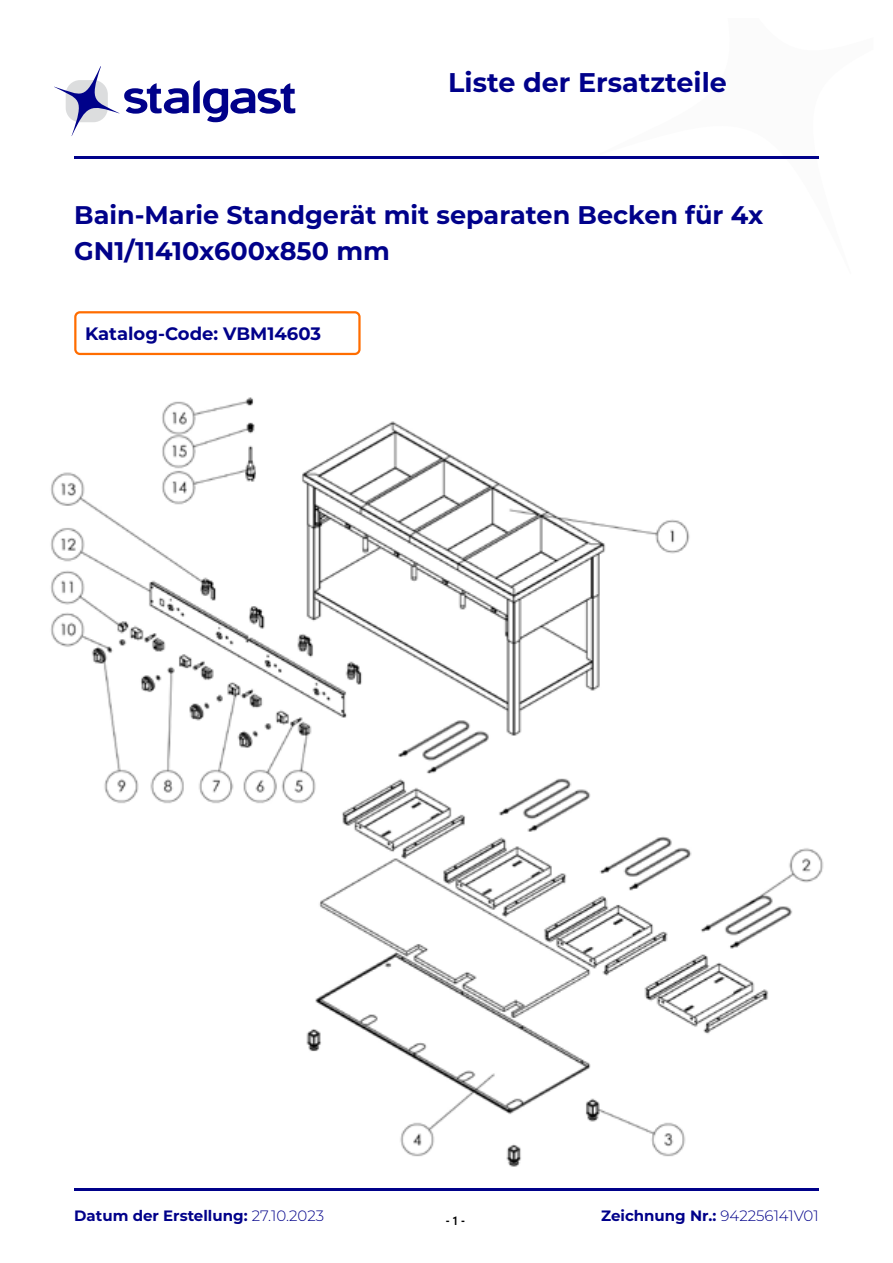
<style>
.page{position:relative;width:893px;height:1263px;background:#fff}
.page>*{position:absolute;margin:0;border:0;box-sizing:border-box;transform-origin:0 0}
.t1{font:700 27px "Montserrat";color:#00018a}
.t2{font:700 25.5px/36px "Montserrat";color:#00018a}
.t3{font:700 18px "Montserrat";color:#00018a}
.t4{font:700 15px "Montserrat";color:#00018a}
.t5{font:700 12px "Roboto";color:#000;scale:.86 1}
.s1{font-weight:300}
</style>
<div class="page">
<svg style="left:54px;top:66px;width:241px;height:70px"></svg>
<hr style="left:74px;top:156px;width:745px;height:2px;background:#00018a">
<hr style="left:74px;top:1188px;width:745px;height:3px;background:#00018a">
<div style="left:74px;top:311px;width:287px;height:44px;border:2px solid #ff6d00;border-radius:5px"></div>
<img style="left:51px;top:397px;width:773px;height:770px">
<p class="t1" style="left:448px;top:63px;width:280px">Liste der Ersatzteile</p>
<p class="t2" style="left:74px;top:196px;width:690px">Bain-Marie Standgerät mit separaten Becken für 4x<br>GN1/11410x600x850 mm</p>
<p class="t3" style="left:85px;top:320px;width:237px">Katalog-Code: VBM14603</p>
<p class="t4" style="left:74px;top:1205px;width:252px">Datum der Erstellung: <span class="s1">27.10.2023</span></p>
<p class="t5" style="left:446px;top:1212px;width:24px">- 1 -</p>
<p class="t4" style="left:601px;top:1205px;width:219px">Zeichnung Nr.: <span class="s1">942256141V01</span></p>
</div>
